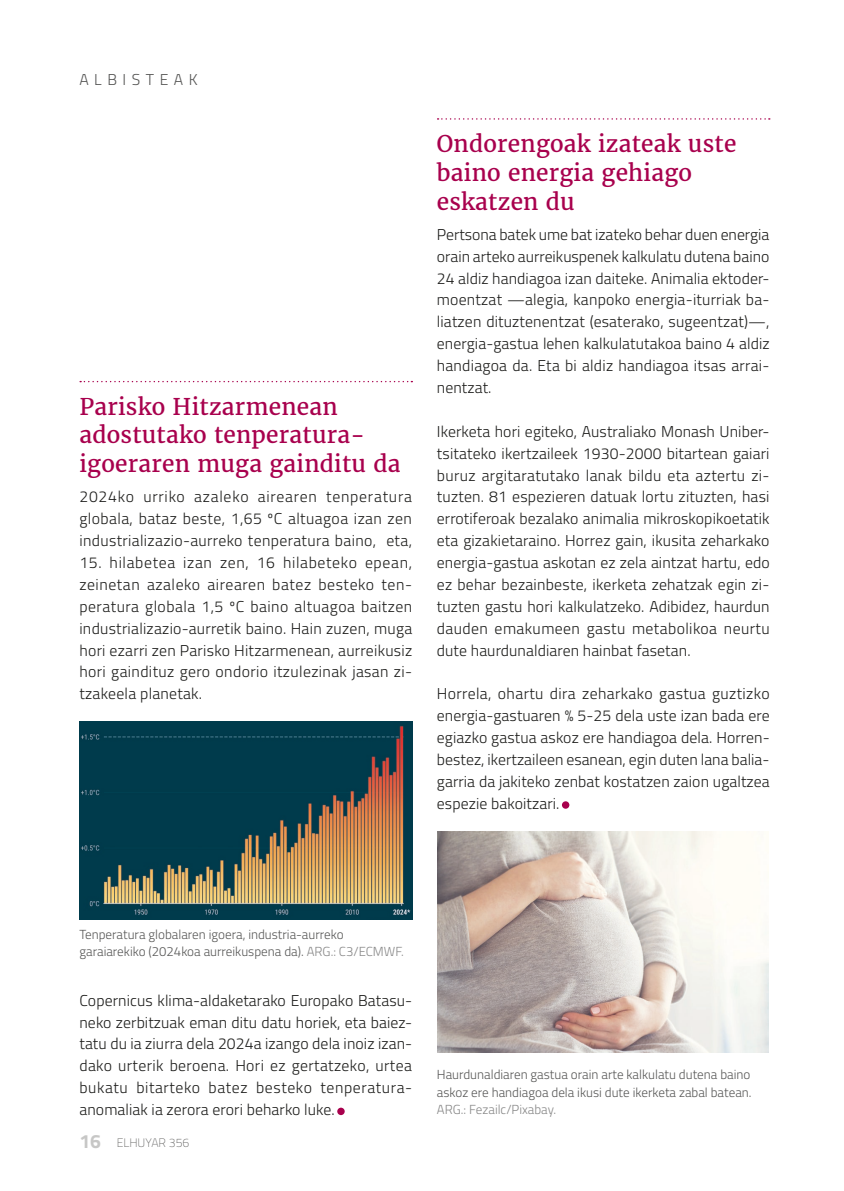
<style>
.page{position:relative;width:844px;height:1191px;background:#fff}
.page>*{position:absolute;margin:0;border:0;box-sizing:border-box;transform-origin:0 0}
.t1{font:22.75px/28.9px "Merriweather";letter-spacing:.01em;color:#a8004d}
.t2{font:300 15.75px/21.9px "Titillium";letter-spacing:.015em;color:#1d1d1b;text-align:justify}
.t3{font:300 15.75px "Titillium";letter-spacing:.35em;color:#575756}
.t4{font:300 13.12px/17.5px "Titillium";color:#575756}
.t5{font:300 13.12px "Titillium";color:#878787}
.t6{font:100 12.25px "Titillium";color:#575756}
.s1{color:#878787}
.s2{font-weight:700;font-size:19.25px;color:#c7c7c6}
</style>
<div class="page">
<div style="left:561px;top:801px;width:8px;height:7px;background:#a8004d;border-radius:50%"></div>
<svg style="left:437px;top:118px;width:332px;height:2px"></svg>
<img style="left:437px;top:831px;width:331px;height:221px">
<svg style="left:80px;top:381px;width:332px;height:1px"></svg>
<div style="left:337px;top:1107px;width:7px;height:8px;background:#a8004d;border-radius:50%"></div>
<img style="left:79px;top:721px;width:333px;height:198px">
<p class="t3" style="left:79px;top:68px;width:120px">ALBISTEAK</p>
<h1 class="t1" style="left:79px;top:392px;width:322px">Parisko Hitzarmenean adostutako tenperatura&shy;igoeraren muga gainditu da</h1>
<p class="t2" style="left:79px;top:485px;width:334px">2024ko urriko azaleko airearen tenperatura globala, bataz beste, 1,65 ºC altuagoa izan zen industrializazio-aurreko tenperatura baino, eta,</p>
<p class="t2" style="left:79px;top:551px;width:334px">15. hilabetea izan zen, 16 hilabeteko epean, zeinetan azaleko airearen batez besteko ten&shy;peratura globala 1,5 ºC baino altuagoa baitzen industrializazio-aurretik baino. Hain zuzen, muga hori ezarri zen Parisko Hitzarmenean, aurreikusiz hori gaindituz gero ondorio itzulezinak jasan zi&shy;tzakeela planetak.</p>
<h1 class="t1" style="left:437px;top:129px;width:301px">Ondorengoak izateak uste baino energia gehiago eskatzen du</h1>
<p class="t2" style="left:437px;top:222px;width:334px">Pertsona batek ume bat izateko behar duen energia orain arteko aurreikuspenek kalkulatu dutena baino 24 aldiz handiagoa izan daiteke. Animalia ektoder&shy;moentzat —alegia, kanpoko energia-iturriak ba&shy;liatzen dituztenentzat (esaterako, sugeentzat)—, energia-gastua lehen kalkulatutakoa baino 4 aldiz handiagoa da. Eta bi aldiz handiagoa itsas arrai&shy;nentzat.</p>
<p class="t2" style="left:437px;top:419px;width:334px">Ikerketa hori egiteko, Australiako Monash Uniber&shy;tsitateko ikertzaileek 1930-2000 bitartean gaiari buruz argitaratutako lanak bildu eta aztertu zi&shy;tuzten. 81 espezieren datuak lortu zituzten, hasi errotiferoak bezalako animalia mikroskopikoetatik eta gizakietaraino. Horrez gain, ikusita zeharkako energia-gastua askotan ez zela aintzat hartu, edo ez behar bezainbeste, ikerketa zehatzak egin zi&shy;tuzten gastu hori kalkulatzeko. Adibidez, haurdun dauden emakumeen gastu metabolikoa neurtu dute haurdunaldiaren hainbat fasetan.</p>
<p class="t2" style="left:437px;top:682px;width:334px">Horrela, ohartu dira zeharkako gastua guztizko energia-gastuaren % 5-25 dela uste izan bada ere egiazko gastua askoz ere handiagoa dela. Horren&shy;bestez, ikertzaileen esanean, egin duten lana balia&shy;garria da jakiteko zenbat kostatzen zaion ugaltzea espezie bakoitzari.</p>
<p class="t4" style="left:79px;top:924px;width:326px">Tenperatura globalaren igoera, industria-aurreko garaiarekiko (2024koa aurreikuspena da). <span class="s1">ARG.: C3/ECMWF.</span></p>
<p class="t2" style="left:79px;top:988px;width:334px">Copernicus klima-aldaketarako Europako Batasu&shy;neko zerbitzuak eman ditu datu horiek, eta baiez&shy;tatu du ia ziurra dela 2024a izango dela inoiz izan&shy;dako urterik beroena. Hori ez gertatzeko, urtea bukatu bitarteko batez besteko tenperatura&shy;anomaliak ia zerora erori beharko luke.</p>
<p class="t6" style="left:79px;top:1133px;width:111px"><span class="s2">16</span> ELHUYAR 356</p>
<p class="t4" style="left:437px;top:1065px;width:316px">Haurdunaldiaren gastua orain arte kalkulatu dutena baino askoz ere handiagoa dela ikusi dute ikerketa zabal batean.</p>
<p class="t5" style="left:437px;top:1100px;width:121px">ARG.: Fezailc/Pixabay.</p>
</div>
